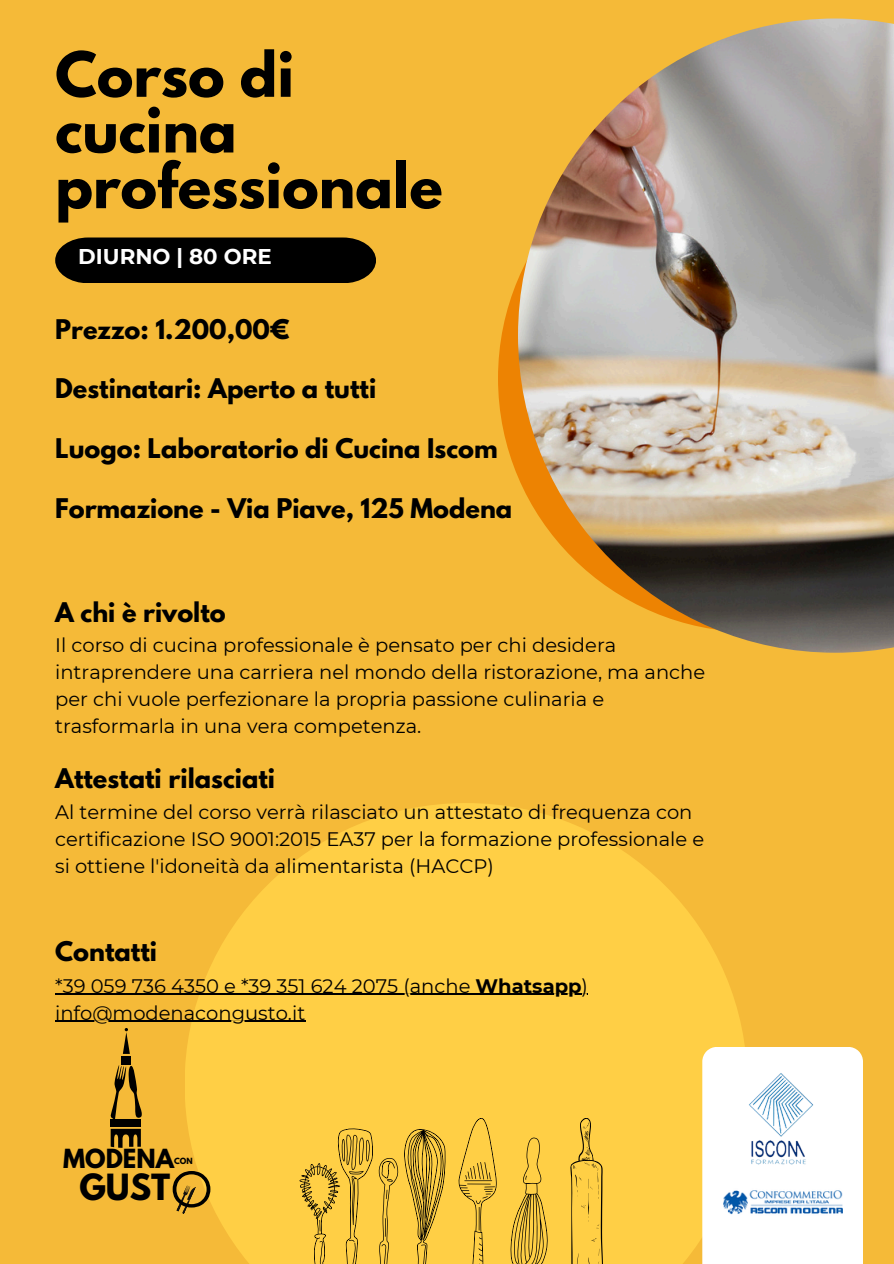
<style>
.page{position:relative;width:894px;height:1264px;background:#fff}
.page>*{position:absolute;margin:0;border:0;box-sizing:border-box;transform-origin:0 0}
.t1{font:700 55.2px/55.7px "League Spartan";color:#000}
.t2{font:700 31.95px "League Spartan";color:#000}
.t3{font:700 24px "League Spartan";color:#000}
.t4{font:700 23.4px "League Spartan";color:#000}
.t5{font:700 21.3px "Montserrat";color:#fff}
.t6{font:19.5px/27px "Montserrat";color:#000}
.t7{font:700 7.5px "League Spartan";color:#000}
.s1{font-weight:700}
.s2{font-family:"Montserrat";font-weight:400;font-size:51.3px}
</style>
<div class="page">
<div style="left:0;top:0;width:893px;height:1263px;background:#f5ba38"></div>
<svg style="left:184px;top:803px;width:561px;height:460px;fill:#ffcf45"></svg>
<svg style="left:498px;top:280px;width:20px;height:196px;fill:#ed8302"></svg>
<img style="left:518px;top:18px;width:375px;height:634px">
<div style="left:55px;top:237px;width:321px;height:46px;background:#000"></div>
<svg style="left:299px;top:1127px;width:99px;height:136px;background:#e2b73d"></svg>
<svg style="left:404px;top:1116px;width:220px;height:147px;background:#ebbf3f"></svg>
<div style="left:702px;top:1046px;width:160px;height:217px;background:#fff"></div>
<img style="left:725px;top:1061px;width:114px;height:114px">
<img style="left:723px;top:1175px;width:119px;height:53px">
<div style="left:121px;top:1055px;width:10px;height:9px;background:#000"></div>
<div style="left:111px;top:1119px;width:30px;height:7px;background:#000"></div>
<svg style="left:123px;top:1028px;width:7px;height:25px"></svg>
<svg style="left:111px;top:1128px;width:30px;height:19px"></svg>
<svg style="left:110px;top:1064px;width:32px;height:55px"></svg>
<svg style="left:176px;top:1184px;width:20px;height:30px"></svg>
<hr style="left:55px;top:993px;width:420px;height:1px;background:#000">
<hr style="left:475px;top:993px;width:106px;height:1px;background:#000">
<hr style="left:55px;top:1020px;width:250px;height:1px;background:#000">
<h1 class="t1" style="left:55px;top:54px;width:389px">Corso di cucina professionale</h1>
<h3 class="t5" style="left:78px;top:244px;width:195px">DIURNO | 80 ORE</h3>
<h2 class="t3" style="left:55px;top:317px;width:236px">Prezzo: 1.200,00€</h2>
<h2 class="t3" style="left:55px;top:377px;width:322px">Destinatari: Aperto a tutti</h2>
<h2 class="t3" style="left:55px;top:436px;width:444px">Luogo: Laboratorio di Cucina Iscom</h2>
<h2 class="t3" style="left:55px;top:496px;width:458px">Formazione - Via Piave, 125 Modena</h2>
<h2 class="t3" style="left:55px;top:600px;width:172px">A chi è rivolto</h2>
<p class="t6" style="left:55px;top:631px;width:651px">Il corso di cucina professionale è pensato per chi desidera intraprendere una carriera nel mondo della ristorazione, ma anche per chi vuole perfezionare la propria passione culinaria e trasformarla in una vera competenza.</p>
<p class="t3" style="left:55px;top:766px;width:221px">Attestati rilasciati</p>
<h2 class="t6" style="left:55px;top:798px;width:650px">Al termine del corso verrà rilasciato un attestato di frequenza con certificazione ISO 9001:2015 EA37 per la formazione professionale e si ottiene l'idoneità da alimentarista (HACCP)</h2>
<p class="t3" style="left:55px;top:939px;width:103px">Contatti</p>
<p class="t6" style="left:55px;top:972px;width:534px">*39 059 736 4350 e *39 351 624 2075 (anche <span class="s1">Whatsapp</span>)</p>
<p class="t6" style="left:55px;top:999px;width:251px">info@modenacongusto.it</p>
<p class="t4" style="left:63px;top:1146px;width:112px">MODENA</p>
<p class="t7" style="left:174px;top:1156px;width:20px">CON</p>
<h2 class="t2" style="left:79px;top:1170px;width:135px">GUST<span class="s2">O</span></h2>
</div>
